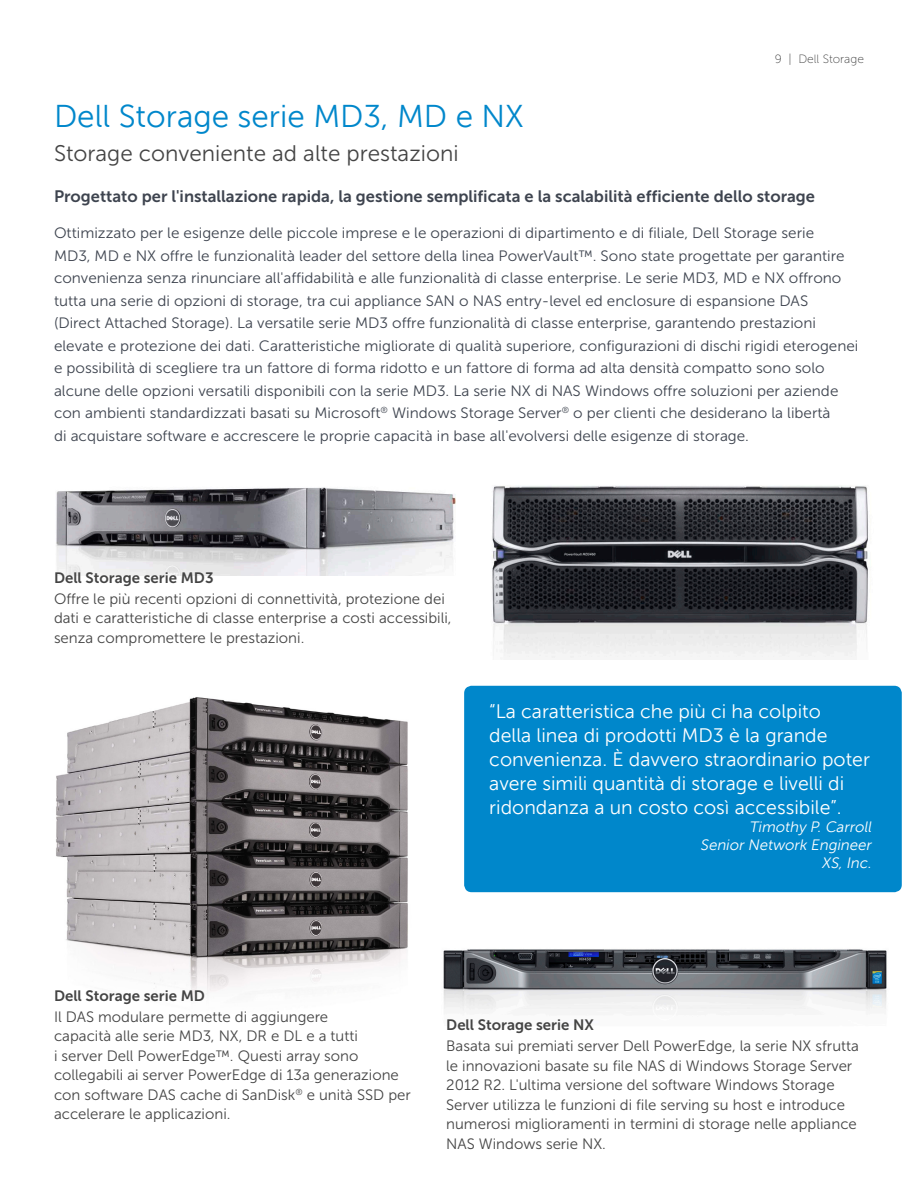
<style>
.page{position:relative;width:918px;height:1188px;background:#fff}
.page>*{position:absolute;margin:0;border:0;box-sizing:border-box;transform-origin:0 0}
.Header_Level_2{font:31.5px "Museo Sans For Dell";color:#0087cb}
.Header_Level_2_Subhe{font:22.5px "Museo Sans For Dell 300";color:#444}
.Quote_white{font:19.5px/24px "Museo Sans For Dell";color:#fff}
.Header_level_3{font:16.5px "Museo Sans For Dell 700";color:#3e444f}
.Paragraph_3{font:15px/22.5px "Museo Sans For Dell 300";color:#3e444f}
.Header_level_4_copy{font:15px/19.5px "Museo Sans For Dell 300";color:#444}
.Header_level_4{font:15px "Museo Sans For Dell 700";color:#444}
.Quote_person_white{font:italic 15px/18px "Museo Sans For Dell";color:#fff;text-align:right}
.Page_number{font:12px "Museo Sans For Dell 100";color:#444}
</style>
<div class="page">
<img style="left:443px;top:949px;width:444px;height:62px">
<img style="left:56px;top:697px;width:352px;height:300px">
<img style="left:56px;top:487px;width:400px;height:89px">
<img style="left:492px;top:486px;width:376px;height:172px">
<div style="left:464px;top:686px;width:438px;height:206px;background:#0087cb;border-radius:7px"></div>
<p class="Page_number" style="left:775px;top:53px;width:91px">9 | Dell Storage</p>
<p class="Header_Level_2" style="left:54px;top:99px;width:471px">Dell Storage serie MD3, MD e NX</p>
<p class="Header_Level_2_Subhe" style="left:54px;top:141px;width:406px">Storage conveniente ad alte prestazioni</p>
<p class="Header_level_3" style="left:54px;top:187px;width:763px">Progettato per l'installazione rapida, la gestione semplificata e la scalabilità efficiente dello storage</p>
<p class="Paragraph_3" style="left:54px;top:222px;width:806px">Ottimizzato per le esigenze delle piccole imprese e le operazioni di dipartimento e di filiale, Dell Storage serie<br>MD3, MD e NX offre le funzionalità leader del settore della linea PowerVault™. Sono state progettate per garantire convenienza senza rinunciare all'affidabilità e alle funzionalità di classe enterprise. Le serie MD3, MD e NX offrono tutta una serie di opzioni di storage, tra cui appliance SAN o NAS entry-level ed enclosure di espansione DAS (Direct Attached Storage). La versatile serie MD3 offre funzionalità di classe enterprise, garantendo prestazioni elevate e protezione dei dati. Caratteristiche migliorate di qualità superiore, configurazioni di dischi rigidi eterogenei e possibilità di scegliere tra un fattore di forma ridotto e un fattore di forma ad alta densità compatto sono solo alcune delle opzioni versatili disponibili con la serie MD3. La serie NX di NAS Windows offre soluzioni per aziende con ambienti standardizzati basati su Microsoft<sup>®</sup> Windows Storage Server<sup>®</sup> o per clienti che desiderano la libertà<br>di acquistare software e accrescere le proprie capacità in base all'evolversi delle esigenze di storage.</p>
<p class="Header_level_4" style="left:54px;top:569px;width:161px">Dell Storage serie MD3</p>
<p class="Header_level_4_copy" style="left:54px;top:589px;width:399px">Offre le più recenti opzioni di connettività, protezione dei dati e caratteristiche di classe enterprise a costi accessibili, senza compromettere le prestazioni.</p>
<p class="Quote_white" style="left:489px;top:700px;width:382px">“La caratteristica che più ci ha colpito<br>della linea di prodotti MD3 è la grande convenienza. È davvero straordinario poter avere simili quantità di storage e livelli di ridondanza a un costo così accessibile”.</p>
<p class="Quote_person_white" style="left:700px;top:818px;width:175px">Timothy P. Carroll<br>Senior Network Engineer<br>XS, Inc.</p>
<p class="Header_level_4" style="left:54px;top:987px;width:153px">Dell Storage serie MD</p>
<p class="Header_level_4_copy" style="left:54px;top:1007px;width:358px">Il DAS modulare permette di aggiungere<br>capacità alle serie MD3, NX, DR e DL e a tutti<br>i server Dell PowerEdge™. Questi array sono collegabili ai server PowerEdge di 13a generazione con software DAS cache di SanDisk<sup>®</sup> e unità SSD per accelerare le applicazioni.</p>
<p class="Header_level_4" style="left:446px;top:1017px;width:149px">Dell Storage serie NX</p>
<p class="Header_level_4_copy" style="left:446px;top:1037px;width:414px">Basata sui premiati server Dell PowerEdge, la serie NX sfrutta le innovazioni basate su file NAS di Windows Storage Server 2012 R2. L'ultima versione del software Windows Storage Server utilizza le funzioni di file serving su host e introduce numerosi miglioramenti in termini di storage nelle appliance NAS Windows serie NX.</p>
</div>
